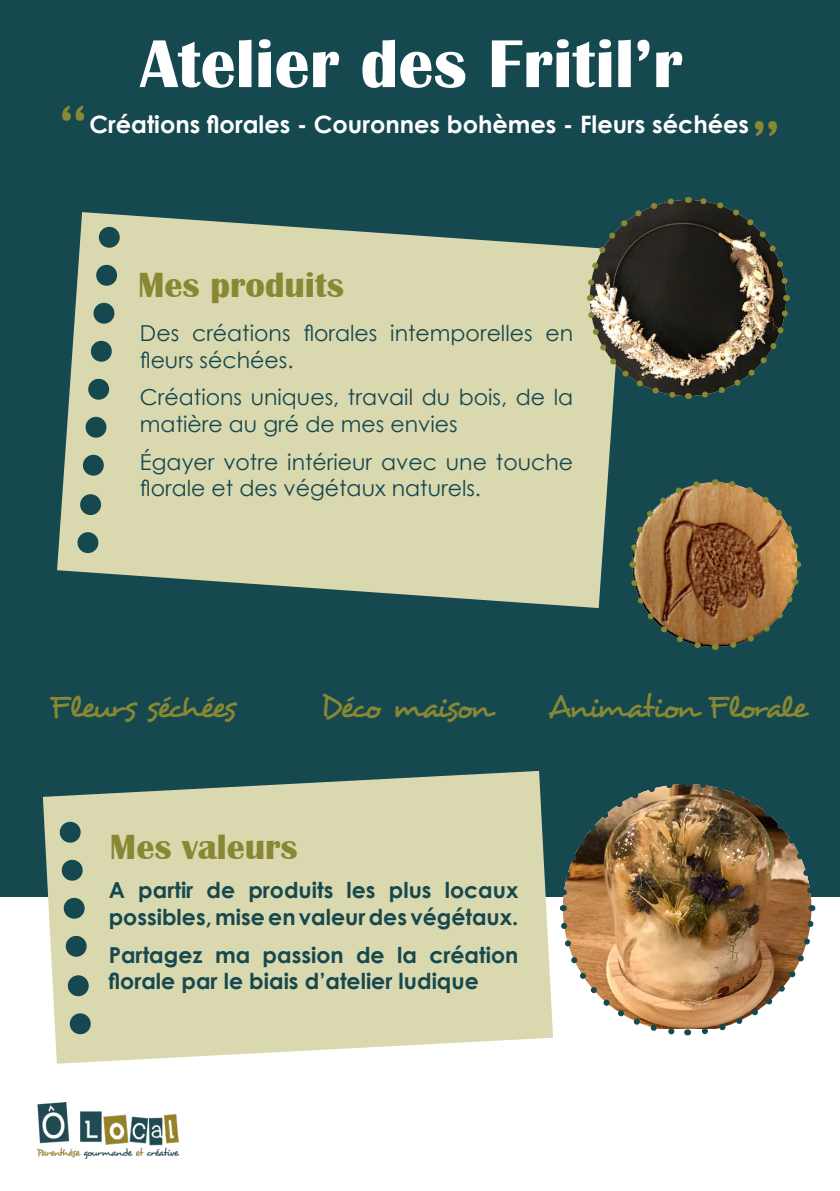
<style>
.page{position:relative;width:840px;height:1191px;background:#fff}
.page>*{position:absolute;margin:0;border:0;box-sizing:border-box;transform-origin:0 0}
.t1{font:700 70px "Britannic";color:#fff}
.t2{font:700 50px "Britannic";color:#888733}
.t3{font:700 36px "Britannic";color:#888733}
.t4{font:32px "Desyrel";letter-spacing:-.08em;color:#888733}
.t5{font:700 24px "Century Gothic";color:#fff}
.t6{font:22px/26.4px "Century Gothic";color:#15484f}
.t7{font:700 22px/26.4px "Century Gothic";color:#15484f}
</style>
<div class="page">
<div style="left:0;top:0;width:839px;height:896px;background:#15484f"></div>
<img style="left:38px;top:1103px;width:141px;height:55px">
<svg style="left:57px;top:212px;width:557px;height:396px;background:#c2c6a2"></svg>
<div style="left:98px;top:226px;width:22px;height:22px;background:#15484f;border-radius:50%"></div>
<div style="left:96px;top:264px;width:21px;height:22px;background:#15484f;border-radius:50%"></div>
<div style="left:88px;top:378px;width:21px;height:22px;background:#15484f;border-radius:50%"></div>
<div style="left:93px;top:302px;width:22px;height:22px;background:#15484f;border-radius:50%"></div>
<div style="left:85px;top:416px;width:22px;height:22px;background:#15484f;border-radius:50%"></div>
<div style="left:80px;top:494px;width:21px;height:21px;background:#15484f;border-radius:50%"></div>
<div style="left:90px;top:340px;width:22px;height:22px;background:#15484f;border-radius:50%"></div>
<div style="left:82px;top:454px;width:22px;height:22px;background:#15484f;border-radius:50%"></div>
<div style="left:77px;top:532px;width:22px;height:21px;background:#15484f;border-radius:50%"></div>
<svg style="left:55px;top:771px;width:490px;height:292px"></svg>
<img style="left:589px;top:200px;width:196px;height:196px;border-radius:98px">
<img style="left:697px;top:295px;width:93px;height:103px">
<svg style="left:687px;top:197px;width:101px;height:91px"></svg>
<svg style="left:583px;top:198px;width:94px;height:103px"></svg>
<img style="left:584px;top:308px;width:104px;height:94px">
<img style="left:632px;top:482px;width:164px;height:165px;border-radius:82px">
<svg style="left:725px;top:561px;width:77px;height:87px"></svg>
<svg style="left:714px;top:479px;width:85px;height:74px"></svg>
<svg style="left:629px;top:481px;width:74px;height:86px"></svg>
<svg style="left:631px;top:576px;width:84px;height:74px"></svg>
<svg style="left:0;top:778px;width:840px;height:260px"></svg>
<p class="t1" style="left:140px;top:24px;width:544px">Atelier des Fritil’r</p>
<p class="t2" style="left:60px;top:94px;width:28px">‘‘</p>
<p class="t5" style="left:89px;top:106px;width:661px">Créations florales - Couronnes bohèmes - Fleurs séchées</p>
<p class="t2" style="left:778px;top:147px;width:28px;rotate:-180deg">‘‘</p>
<p class="t3" style="left:138px;top:264px;width:207px">Mes produits</p>
<p class="t6" style="left:140px;top:320px;width:434px">Des créations florales intemporelles en fleurs séchées.</p>
<p class="t6" style="left:140px;top:384px;width:434px">Créations uniques, travail du bois, de la matière au gré de mes envies</p>
<p class="t6" style="left:140px;top:448px;width:434px">Égayer votre intérieur avec une touche florale et des végétaux naturels.</p>
<p class="t4" style="left:50px;top:687px;width:187px">Fleurs séchées</p>
<p class="t4" style="left:320px;top:687px;width:172px">Déco maison</p>
<p class="t4" style="left:548px;top:687px;width:260px">Animation Florale</p>
<p class="t3" style="left:110px;top:827px;width:189px">Mes valeurs</p>
<p class="t7" style="left:109px;top:876px;width:411px">A partir de produits les plus locaux possibles, mise en valeur des végétaux.</p>
<p class="t7" style="left:109px;top:940px;width:411px">Partagez ma passion de la création florale par le biais d’atelier ludique</p>
</div>
